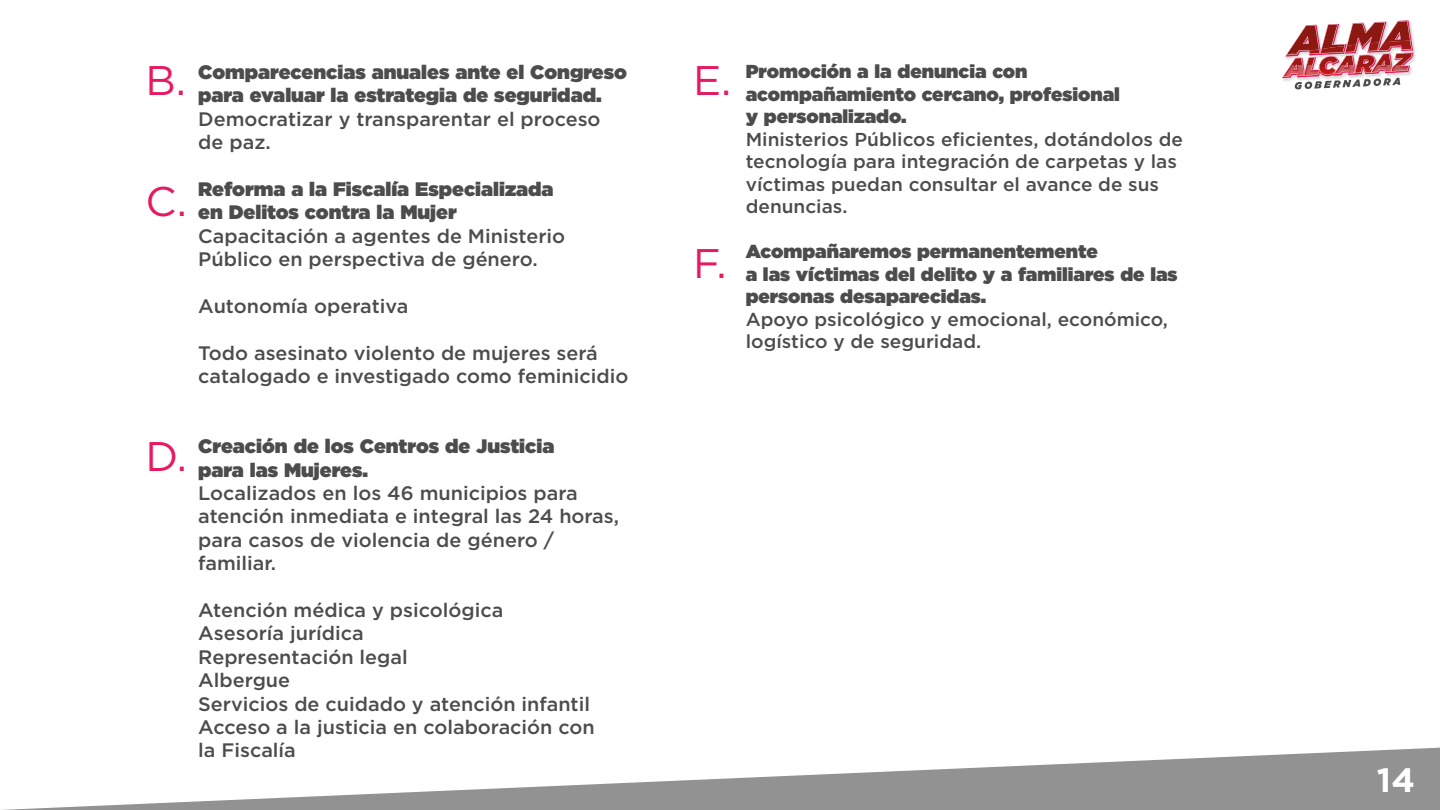
<style>
.page{position:relative;width:1440px;height:810px;background:#fff}
.page>*{position:absolute;margin:0;border:0;box-sizing:border-box;transform-origin:0 0}
.t1{font:41.4px "Gotham";color:#e61a60}
.t2{font:700 33.75px "Gotham";color:#fff}
.t3{font:500 19.5px/23.4px "Gotham";color:#4d4c4c}
.t4{font:900 19.5px/23.4px "Gotham";color:#4d4c4c}
.t5{font:500 18.75px/22.5px "Gotham";color:#4d4c4c}
.t6{font:900 18.75px/22.5px "Gotham";color:#4d4c4c}
</style>
<div class="page">
<svg style="left:1282px;top:20px;width:132px;height:70px"></svg>
<svg style="left:2px;top:748px;width:1438px;height:62px"></svg>
<h1 class="t1" style="left:146px;top:53px;width:42px">B.</h1>
<h1 class="t1" style="left:146px;top:175px;width:43px">C.</h1>
<p class="t4" style="left:198px;top:60px;width:430px">Comparecencias anuales ante el Congreso para evaluar la estrategia de seguridad.</p>
<p class="t3" style="left:198px;top:107px;width:404px">Democratizar y transparentar el proceso de paz.</p>
<p class="t4" style="left:198px;top:177px;width:357px">Reforma a la Fiscalía Especializada en Delitos contra la Mujer</p>
<p class="t3" style="left:198px;top:224px;width:369px">Capacitación a agentes de Ministerio<br>Público en perspectiva de género.</p>
<p class="t3" style="left:198px;top:294px;width:212px">Autonomía operativa</p>
<p class="t3" style="left:198px;top:341px;width:432px">Todo asesinato violento de mujeres será catalogado e investigado como feminicidio</p>
<h1 class="t1" style="left:146px;top:430px;width:43px">D.</h1>
<p class="t4" style="left:198px;top:434px;width:358px">Creación de los Centros de Justicia para las Mujeres.</p>
<p class="t3" style="left:198px;top:481px;width:422px">Localizados en los 46 municipios para atención inmediata e integral las 24 horas, para casos de violencia de género / familiar.</p>
<p class="t3" style="left:198px;top:598px;width:398px">Atención médica y psicológica<br>Asesoría jurídica<br>Representación legal<br>Albergue<br>Servicios de cuidado y atención infantil<br>Acceso a la justicia en colaboración con la Fiscalía</p>
<h1 class="t1" style="left:693px;top:54px;width:40px">E.</h1>
<h1 class="t1" style="left:693px;top:237px;width:35px">F.</h1>
<p class="t6" style="left:746px;top:60px;width:376px">Promoción a la denuncia con acompañamiento cercano, profesional y personalizado.</p>
<p class="t5" style="left:746px;top:128px;width:439px">Ministerios Públicos eficientes, dotándolos de tecnología para integración de carpetas y las víctimas puedan consultar el avance de sus denuncias.</p>
<p class="t6" style="left:746px;top:240px;width:433px">Acompañaremos permanentemente<br>a las víctimas del delito y a familiares de las personas desaparecidas.</p>
<p class="t5" style="left:746px;top:308px;width:424px">Apoyo psicológico y emocional, económico, logístico y de seguridad.</p>
<h2 class="t2" style="left:1377px;top:757px;width:40px">14</h2>
</div>
